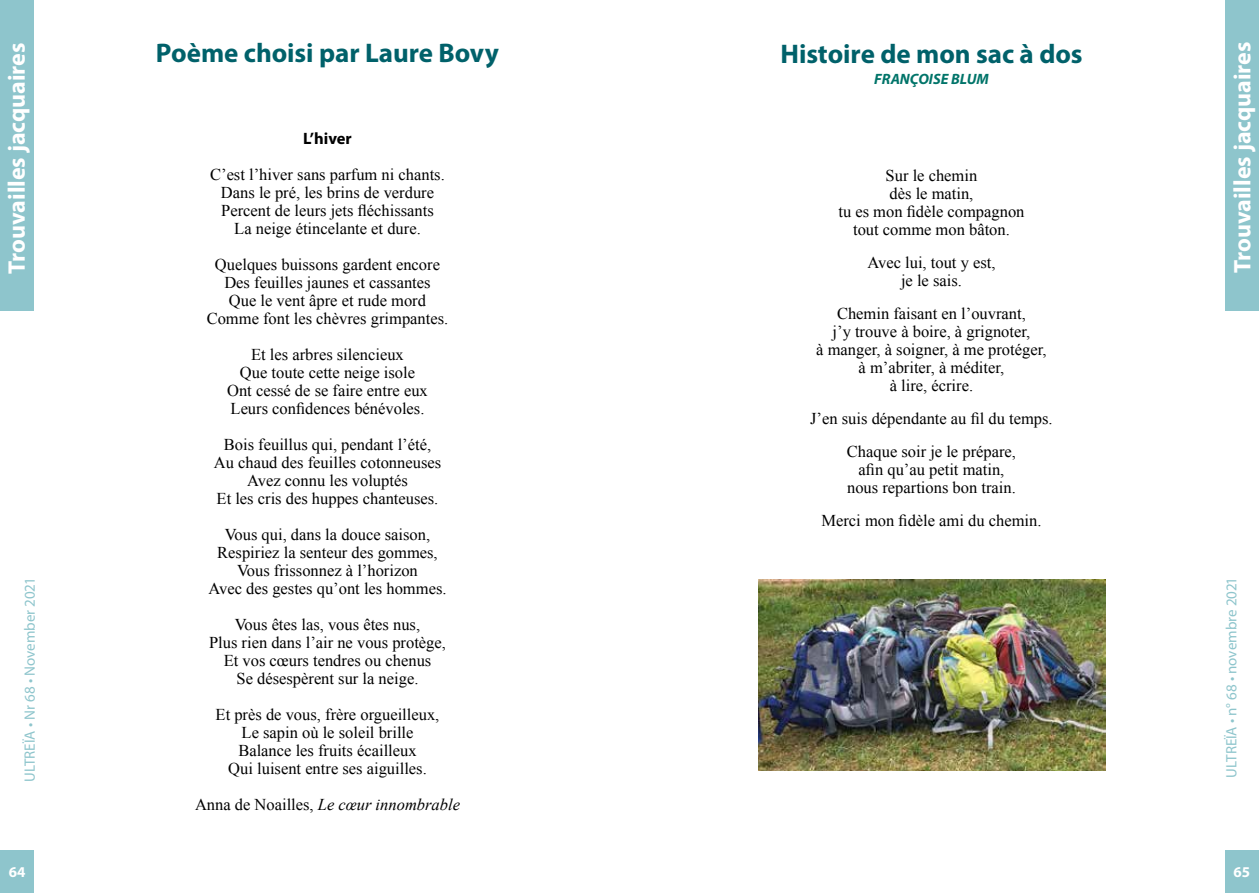
<style>
.page{position:relative;width:1259px;height:893px;background:#fff}
.page>*{position:absolute;margin:0;border:0;box-sizing:border-box;transform-origin:0 0}
.t1{font:700 27px "Myriad Pro";letter-spacing:-.005em;color:#00616a}
.t2{font:700 24px "Myriad Pro";color:#fff}
.t3{font:16.5px/18px "Times New Roman";color:#000;text-align:center}
.t4{font:italic 16.5px "Times New Roman";color:#000}
.t5{font:700 16.5px "Myriad Pro";color:#000}
.t6{font:15px "Myriad Pro";color:#8ec5cc}
.t7{font:italic 700 15px "Myriad Pro";color:#007469}
.t8{font:700 15px "Myriad Pro";color:#fff}
.s1{font-style:normal}
</style>
<div class="page">
<div style="left:1225px;top:0;width:34px;height:310px;background:#8ec5cc"></div>
<div style="left:1225px;top:850px;width:34px;height:43px;background:#8ec5cc"></div>
<div style="left:0;top:0;width:34px;height:310px;background:#8ec5cc"></div>
<div style="left:0;top:850px;width:34px;height:43px;background:#8ec5cc"></div>
<img style="left:758px;top:579px;width:348px;height:192px">
<h2 class="t2" style="left:1226px;top:273px;width:233px;rotate:-90deg">Trouvailles jacquaires</h2>
<h1 class="t1" style="left:156px;top:35px;width:344px">Poème choisi par Laure Bovy</h1>
<h2 class="t2" style="left:1px;top:274px;width:233px;rotate:-90deg">Trouvailles jacquaires</h2>
<h1 class="t1" style="left:780px;top:36px;width:303px">Histoire de mon sac à dos</h1>
<p class="t7" style="left:874px;top:69px;width:116px">FRANÇOISE BLUM</p>
<p class="t5" style="left:303px;top:128px;width:50px">L’hiver</p>
<p class="t3" style="left:210px;top:165px;width:236px">C’est l’hiver sans parfum ni chants.<br>Dans le pré, les brins de verdure Percent de leurs jets fléchissants<br>La neige étincelante et dure.</p>
<p class="t3" style="left:207px;top:255px;width:243px">Quelques buissons gardent encore<br>Des feuilles jaunes et cassantes<br>Que le vent âpre et rude mord<br>Comme font les chèvres grimpantes.</p>
<p class="t3" style="left:227px;top:345px;width:202px">Et les arbres silencieux<br>Que toute cette neige isole<br>Ont cessé de se faire entre eux<br>Leurs confidences bénévoles.</p>
<p class="t3" style="left:214px;top:435px;width:229px">Bois feuillus qui, pendant l’été,<br>Au chaud des feuilles cotonneuses<br>Avez connu les voluptés<br>Et les cris des huppes chanteuses.</p>
<p class="t3" style="left:208px;top:525px;width:239px">Vous qui, dans la douce saison,<br>Respiriez la senteur des gommes,<br>Vous frissonnez à l’horizon<br>Avec des gestes qu’ont les hommes.</p>
<p class="t3" style="left:209px;top:615px;width:238px">Vous êtes las, vous êtes nus,<br>Plus rien dans l’air ne vous protège,<br>Et vos cœurs tendres ou chenus<br>Se désespèrent sur la neige.</p>
<p class="t3" style="left:216px;top:705px;width:225px">Et près de vous, frère orgueilleux,<br>Le sapin où le soleil brille<br>Balance les fruits écailleux<br>Qui luisent entre ses aiguilles.</p>
<p class="t4" style="left:195px;top:793px;width:266px"><span class="s1">Anna de Noailles,</span> Le cœur innombrable</p>
<p class="t3" style="left:838px;top:166px;width:188px">Sur le chemin<br>dès le matin,<br>tu es mon fidèle compagnon tout comme mon bâton.</p>
<p class="t3" style="left:867px;top:253px;width:130px">Avec lui, tout y est, je le sais.</p>
<p class="t3" style="left:816px;top:304px;width:232px">Chemin faisant en l’ouvrant,<br>j’y trouve à boire, à grignoter,<br>à manger, à soigner, à me protéger, à m’abriter, à méditer,<br>à lire, écrire.</p>
<p class="t3" style="left:810px;top:401px;width:244px;line-height:33px">J’en suis dépendante au fil du temps.<br>Chaque soir je le prépare,</p>
<p class="t3" style="left:847px;top:460px;width:170px">afin qu’au petit matin, nous repartions bon train.</p>
<p class="t3" style="left:821px;top:511px;width:221px">Merci mon fidèle ami du chemin.</p>
<p class="t6" style="left:21px;top:782px;width:206px;rotate:-90deg">ULTREÏA • Nr 68 • November 2021</p>
<p class="t6" style="left:1222px;top:778px;width:202px;rotate:-90deg">ULTREÏA • n° 68 • novembre 2021</p>
<p class="t8" style="left:9px;top:862px;width:18px">64</p>
<p class="t8" style="left:1233px;top:862px;width:18px">65</p>
</div>
